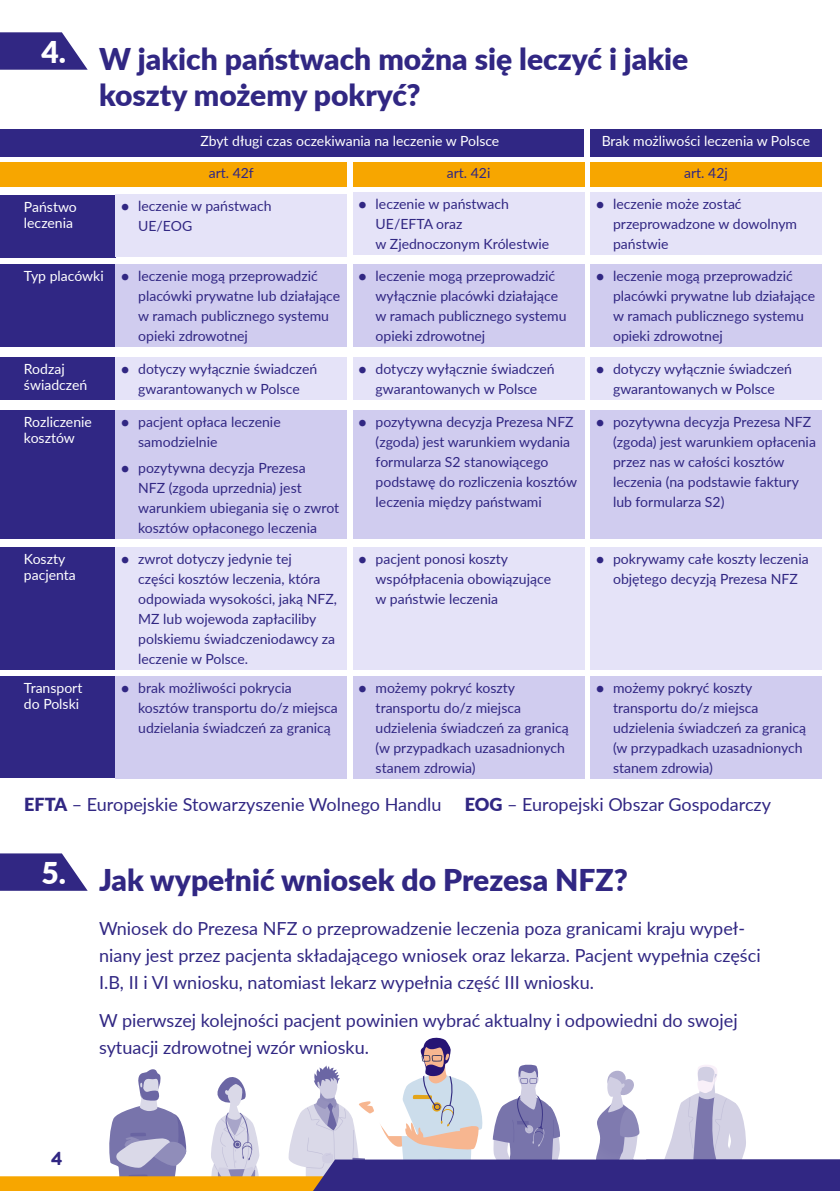
<style>
.page{position:relative;width:840px;height:1191px;background:#fff}
.page>*{position:absolute;margin:0;border:0;box-sizing:border-box;transform-origin:0 0}
.t1{font:900 30px/36px "Lato";color:#312783}
.t2{font:900 30px "Lato";color:#fff}
.t3{font:18px/27px "Lato";color:#312783}
.t4{font:18px "Geometos Rounded";color:#312783}
.t5{font:14px/20px "Lato";color:#312783}
.t6{font:14px/16px "Lato";color:#fff}
.s1{font-weight:800}
.s2{font-weight:900}
</style>
<div class="page">
<div style="left:0;top:547px;width:32px;height:123px;background:#302784"></div>
<div style="left:0;top:676px;width:32px;height:101px;background:#302784"></div>
<div style="left:0;top:195px;width:32px;height:63px;background:#302784"></div>
<div style="left:0;top:264px;width:32px;height:82px;background:#302784"></div>
<div style="left:0;top:357px;width:32px;height:42px;background:#302784"></div>
<div style="left:0;top:410px;width:32px;height:128px;background:#302784"></div>
<div style="left:18px;top:547px;width:97px;height:123px;background:#302784"></div>
<div style="left:18px;top:676px;width:97px;height:101px;background:#302784"></div>
<div style="left:115px;top:547px;width:231px;height:123px;background:#e5e3f8"></div>
<div style="left:115px;top:676px;width:231px;height:102px;background:#d0ccef"></div>
<div style="left:353px;top:547px;width:231px;height:123px;background:#e5e3f8"></div>
<div style="left:353px;top:676px;width:231px;height:102px;background:#d0ccef"></div>
<div style="left:590px;top:547px;width:231px;height:123px;background:#e5e3f8"></div>
<div style="left:590px;top:676px;width:231px;height:102px;background:#d0ccef"></div>
<div style="left:18px;top:195px;width:97px;height:63px;background:#302784"></div>
<div style="left:18px;top:264px;width:97px;height:82px;background:#302784"></div>
<div style="left:18px;top:357px;width:97px;height:42px;background:#302784"></div>
<div style="left:18px;top:410px;width:97px;height:128px;background:#302784"></div>
<div style="left:115px;top:194px;width:231px;height:63px;background:#e5e3f8"></div>
<div style="left:115px;top:129px;width:469px;height:27px;background:#302784"></div>
<div style="left:0;top:129px;width:154px;height:27px;background:#302784"></div>
<div style="left:590px;top:129px;width:231px;height:27px;background:#302784"></div>
<div style="left:115px;top:161px;width:231px;height:25px;background:#f7a600"></div>
<div style="left:0;top:161px;width:139px;height:25px;background:#f7a600"></div>
<div style="left:353px;top:161px;width:231px;height:25px;background:#f7a600"></div>
<div style="left:590px;top:161px;width:231px;height:25px;background:#f7a600"></div>
<div style="left:115px;top:264px;width:231px;height:82px;background:#d0ccef"></div>
<div style="left:115px;top:357px;width:231px;height:42px;background:#e5e3f8"></div>
<div style="left:115px;top:410px;width:231px;height:128px;background:#d0ccef"></div>
<div style="left:353px;top:192px;width:231px;height:63px;background:#e5e3f8"></div>
<div style="left:353px;top:264px;width:231px;height:82px;background:#d0ccef"></div>
<div style="left:353px;top:357px;width:231px;height:42px;background:#e5e3f8"></div>
<div style="left:353px;top:410px;width:231px;height:128px;background:#d0ccef"></div>
<div style="left:590px;top:192px;width:231px;height:63px;background:#e5e3f8"></div>
<div style="left:590px;top:264px;width:231px;height:82px;background:#d0ccef"></div>
<div style="left:590px;top:357px;width:231px;height:42px;background:#e5e3f8"></div>
<div style="left:590px;top:410px;width:231px;height:128px;background:#d0ccef"></div>
<svg style="left:0;top:853px;width:87px;height:37px;background:#504896"></svg>
<svg style="left:0;top:32px;width:88px;height:38px;background:#524a97"></svg>
<svg style="left:0;top:1037px;width:839px;height:154px"></svg>
<h2 class="t2" style="left:41px;top:30px;width:26px">4.</h2>
<h2 class="t1" style="left:99px;top:39px;width:590px">W jakich państwach można się leczyć i jakie koszty możemy pokryć?</h2>
<h2 class="t6" style="left:200px;top:132px;width:300px">Zbyt długi czas oczekiwania na leczenie w Polsce</h2>
<h2 class="t6" style="left:601px;top:132px;width:210px">Brak możliwości leczenia w Polsce</h2>
<h2 class="t5" style="left:208px;top:163px;width:47px">art. 42f</h2>
<h2 class="t5" style="left:446px;top:163px;width:45px">art. 42i</h2>
<h2 class="t5" style="left:683px;top:163px;width:45px">art. 42j</h2>
<h2 class="t6" style="left:24px;top:198px;width:54px">Państwo leczenia</h2>
<h2 class="t6" style="left:24px;top:267px;width:81px">Typ placówki</h2>
<h2 class="t6" style="left:24px;top:360px;width:65px">Rodzaj świadczeń</h2>
<h2 class="t6" style="left:24px;top:413px;width:69px">Rozliczenie kosztów</h2>
<h2 class="t5" style="left:138px;top:195px;width:135px;text-indent:-17px"><span class="s1">•</span> leczenie w państwach<br>UE/EOG</h2>
<h2 class="t5" style="left:138px;top:265px;width:203px;text-indent:-17px"><span class="s1">•</span> leczenie mogą przeprowadzić placówki prywatne lub działające w ramach publicznego systemu opieki zdrowotnej</h2>
<h2 class="t5" style="left:121px;top:358px;width:197px;text-align:center"><span class="s1">•</span> dotyczy wyłącznie świadczeń gwarantowanych w Polsce</h2>
<h2 class="t5" style="left:138px;top:411px;width:144px;text-indent:-17px"><span class="s1">•</span> pacjent opłaca leczenie samodzielnie</h2>
<h2 class="t5" style="left:138px;top:457px;width:202px;text-indent:-17px"><span class="s1">•</span> pozytywna decyzja Prezesa<br>NFZ (zgoda uprzednia) jest warunkiem ubiegania się o zwrot kosztów opłaconego leczenia</h2>
<h2 class="t5" style="left:375px;top:193px;width:175px;text-indent:-17px"><span class="s1">•</span> leczenie w państwach<br>UE/EFTA oraz<br>w Zjednoczonym Królestwie</h2>
<h2 class="t5" style="left:375px;top:265px;width:192px;text-indent:-17px"><span class="s1">•</span> leczenie mogą przeprowadzić wyłącznie placówki działające w ramach publicznego systemu opieki zdrowotnej</h2>
<h2 class="t5" style="left:358px;top:358px;width:197px;text-align:center"><span class="s1">•</span> dotyczy wyłącznie świadczeń gwarantowanych w Polsce</h2>
<h2 class="t5" style="left:375px;top:411px;width:203px;text-indent:-17px"><span class="s1">•</span> pozytywna decyzja Prezesa NFZ (zgoda) jest warunkiem wydania formularza S2 stanowiącego podstawę do rozliczenia kosztów leczenia między państwami</h2>
<h2 class="t5" style="left:612px;top:193px;width:185px;text-indent:-17px"><span class="s1">•</span> leczenie może zostać przeprowadzone w dowolnym państwie</h2>
<h2 class="t5" style="left:612px;top:265px;width:203px;text-indent:-17px"><span class="s1">•</span> leczenie mogą przeprowadzić placówki prywatne lub działające w ramach publicznego systemu opieki zdrowotnej</h2>
<h2 class="t5" style="left:595px;top:358px;width:197px;text-align:center"><span class="s1">•</span> dotyczy wyłącznie świadczeń gwarantowanych w Polsce</h2>
<h2 class="t5" style="left:612px;top:411px;width:204px;text-indent:-17px"><span class="s1">•</span> pozytywna decyzja Prezesa NFZ (zgoda) jest warunkiem opłacenia przez nas w całości kosztów leczenia (na podstawie faktury lub formularza S2)</h2>
<h2 class="t6" style="left:24px;top:550px;width:53px">Koszty pacjenta</h2>
<h2 class="t6" style="left:24px;top:679px;width:60px">Transport do Polski</h2>
<h2 class="t5" style="left:138px;top:548px;width:200px;text-indent:-17px"><span class="s1">•</span> zwrot dotyczy jedynie tej<br>części kosztów leczenia, która odpowiada wysokości, jaką NFZ,<br>MZ lub wojewoda zapłaciliby polskiemu świadczeniodawcy za leczenie w Polsce.</h2>
<h2 class="t5" style="left:138px;top:677px;width:201px;text-indent:-17px"><span class="s1">•</span> brak możliwości pokrycia kosztów transportu do/z miejsca udzielania świadczeń za granicą</h2>
<h2 class="t5" style="left:375px;top:548px;width:177px;text-indent:-17px"><span class="s1">•</span> pacjent ponosi koszty współpłacenia obowiązujące w państwie leczenia</h2>
<h2 class="t5" style="left:375px;top:677px;width:194px;text-indent:-17px"><span class="s1">•</span> możemy pokryć koszty transportu do/z miejsca udzielenia świadczeń za granicą (w przypadkach uzasadnionych stanem zdrowia)</h2>
<h2 class="t5" style="left:595px;top:548px;width:214px;text-align:center"><span class="s1">•</span> pokrywamy całe koszty leczenia objętego decyzją Prezesa NFZ</h2>
<h2 class="t5" style="left:612px;top:677px;width:194px;text-indent:-17px"><span class="s1">•</span> możemy pokryć koszty transportu do/z miejsca udzielenia świadczeń za granicą (w przypadkach uzasadnionych stanem zdrowia)</h2>
<p class="t3" style="left:24px;top:789px;width:418px"><span class="s2">EFTA</span> – Europejskie Stowarzyszenie Wolnego Handlu</p>
<p class="t3" style="left:464px;top:789px;width:308px"><span class="s2">EOG</span> – Europejski Obszar Gospodarczy</p>
<h2 class="t2" style="left:41px;top:850px;width:26px">5.</h2>
<h2 class="t1" style="left:99px;top:860px;width:530px">Jak wypełnić wniosek do Prezesa NFZ?</h2>
<p class="t3" style="left:99px;top:914px;width:662px">Wniosek do Prezesa NFZ o przeprowadzenie leczenia poza granicami kraju wypeł&shy;niany jest przez pacjenta składającego wniosek oraz lekarza. Pacjent wypełnia części<br>I.B, II i VI wniosku, natomiast lekarz wypełnia część III wniosku.</p>
<p class="t3" style="left:99px;top:1006px;width:639px">W pierwszej kolejności pacjent powinien wybrać aktualny i odpowiedni do swojej sytuacji zdrowotnej wzór wniosku.</p>
<p class="t4" style="left:50px;top:1148px;width:14px">4</p>
</div>
